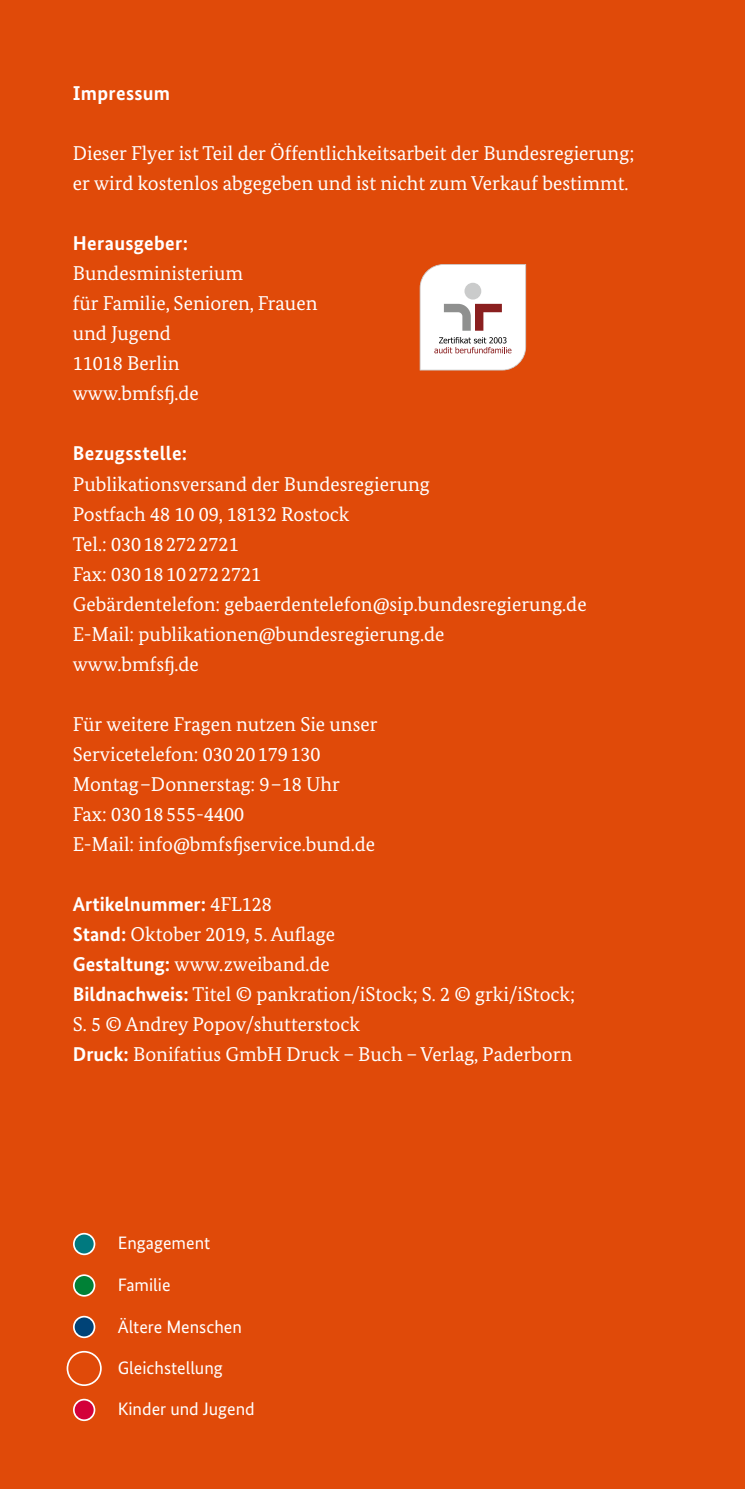
<style>
.page{position:relative;width:745px;height:1489px;background:#fff}
.page>*{position:absolute;margin:0;border:0;box-sizing:border-box;transform-origin:0 0}
.F-Impressum_F-03-P-FL{font:20px/30px "Bundes Serif";color:#fff}
.F-Impressum_F-02-H2-HL_2{font:700 20px "Bundes Sans";letter-spacing:.015em;color:#fff}
.F-Impressum_F-03-P-FL-2{font:700 20px "Bundes Sans";color:#fff}
.F-Impressum_F-01-H1-HL_1{font:700 20px "Bundes Sans";letter-spacing:.015em;color:#fff}
.t1{font:18px "Bundes Sans";color:#fff}
.s1{font-family:"Bundes Serif";font-weight:400}
.s2{font-family:"Bundes Sans";font-weight:700}
</style>
<div class="page">
<svg style="left:744px;top:989px;width:1px;height:499px"></svg>
<div style="left:0;top:0;width:744px;height:1488px;background:#e04a09"></div>
<svg style="left:73px;top:1274px;width:22px;height:22px"></svg>
<svg style="left:73px;top:1232px;width:22px;height:23px"></svg>
<svg style="left:73px;top:1315px;width:22px;height:22px"></svg>
<svg style="left:67px;top:1350px;width:35px;height:35px"></svg>
<svg style="left:73px;top:1398px;width:22px;height:22px"></svg>
<svg style="left:419px;top:264px;width:106px;height:106px;background:#f0e6e4"></svg>
<h1 class="F-Impressum_F-01-H1-HL_1" style="left:73px;top:81px;width:99px">Impressum</h1>
<p class="F-Impressum_F-03-P-FL" style="left:73px;top:138px;width:562px">Dieser Flyer ist Teil der Öffentlichkeitsarbeit der Bundesregierung; er wird kostenlos abgegeben und ist nicht zum Verkauf bestimmt.</p>
<h2 class="F-Impressum_F-02-H2-HL_2" style="left:73px;top:231px;width:117px">Herausgeber:</h2>
<p class="F-Impressum_F-03-P-FL" style="left:73px;top:258px;width:246px">Bundesministerium<br>für Familie, Senioren, Frauen und Jugend<br>11018 Berlin</p>
<p class="F-Impressum_F-03-P-FL" style="left:73px;top:378px;width:127px">www.bmfsfj.de</p>
<h2 class="F-Impressum_F-02-H2-HL_2" style="left:73px;top:441px;width:116px">Bezugsstelle:</h2>
<p class="F-Impressum_F-03-P-FL" style="left:73px;top:468px;width:358px">Publikationsversand der Bundesregierung<br>Postfach 48 10 09, 18132 Rostock</p>
<p class="F-Impressum_F-03-P-FL" style="left:73px;top:528px;width:167px">Tel.: 030182722721</p>
<p class="F-Impressum_F-03-P-FL" style="left:73px;top:558px;width:190px">Fax: 03018102722721</p>
<p class="F-Impressum_F-03-P-FL" style="left:73px;top:588px;width:515px">Gebärdentelefon: gebaerdentelefon@sip.bundesregierung.de</p>
<p class="F-Impressum_F-03-P-FL" style="left:73px;top:618px;width:373px">E-Mail: publikationen@bundesregierung.de</p>
<p class="F-Impressum_F-03-P-FL" style="left:73px;top:648px;width:127px">www.bmfsfj.de</p>
<p class="F-Impressum_F-03-P-FL" style="left:73px;top:708px;width:306px">Für weitere Fragen nutzen Sie unser<br>Servicetelefon: 03020179130</p>
<p class="F-Impressum_F-03-P-FL" style="left:73px;top:768px;width:268px">Montag–Donnerstag: 9–18 Uhr</p>
<p class="F-Impressum_F-03-P-FL" style="left:73px;top:798px;width:173px">Fax: 03018555-4400</p>
<p class="F-Impressum_F-03-P-FL" style="left:73px;top:828px;width:303px">E-Mail: info@bmfsfjservice.bund.de</p>
<p class="F-Impressum_F-03-P-FL-2" style="left:73px;top:891px;width:200px">Artikelnummer: <span class="s1">4FL128</span></p>
<p class="F-Impressum_F-03-P-FL" style="left:73px;top:918px;width:263px"><span class="s2">Stand:</span> Oktober 2019, 5. Auflage</p>
<p class="F-Impressum_F-03-P-FL" style="left:73px;top:948px;width:258px"><span class="s2">Gestaltung:</span> www.zweiband.de</p>
<p class="F-Impressum_F-03-P-FL" style="left:73px;top:978px;width:503px"><span class="s2">Bildnachweis:</span> Titel © pankration/iStock; S. 2 © grki/iStock;<br>S. 5 © Andrey Popov/shutterstock</p>
<p class="F-Impressum_F-03-P-FL" style="left:73px;top:1038px;width:500px"><span class="s2">Druck:</span> Bonifatius GmbH Druck – Buch – Verlag, Paderborn</p>
<p class="t1" style="left:118px;top:1232px;width:94px">Engagement</p>
<p class="t1" style="left:118px;top:1274px;width:54px">Familie</p>
<p class="t1" style="left:118px;top:1315px;width:126px">Ältere Menschen</p>
<p class="t1" style="left:118px;top:1357px;width:107px">Gleichstellung</p>
<p class="t1" style="left:118px;top:1398px;width:138px">Kinder und Jugend</p>
</div>
